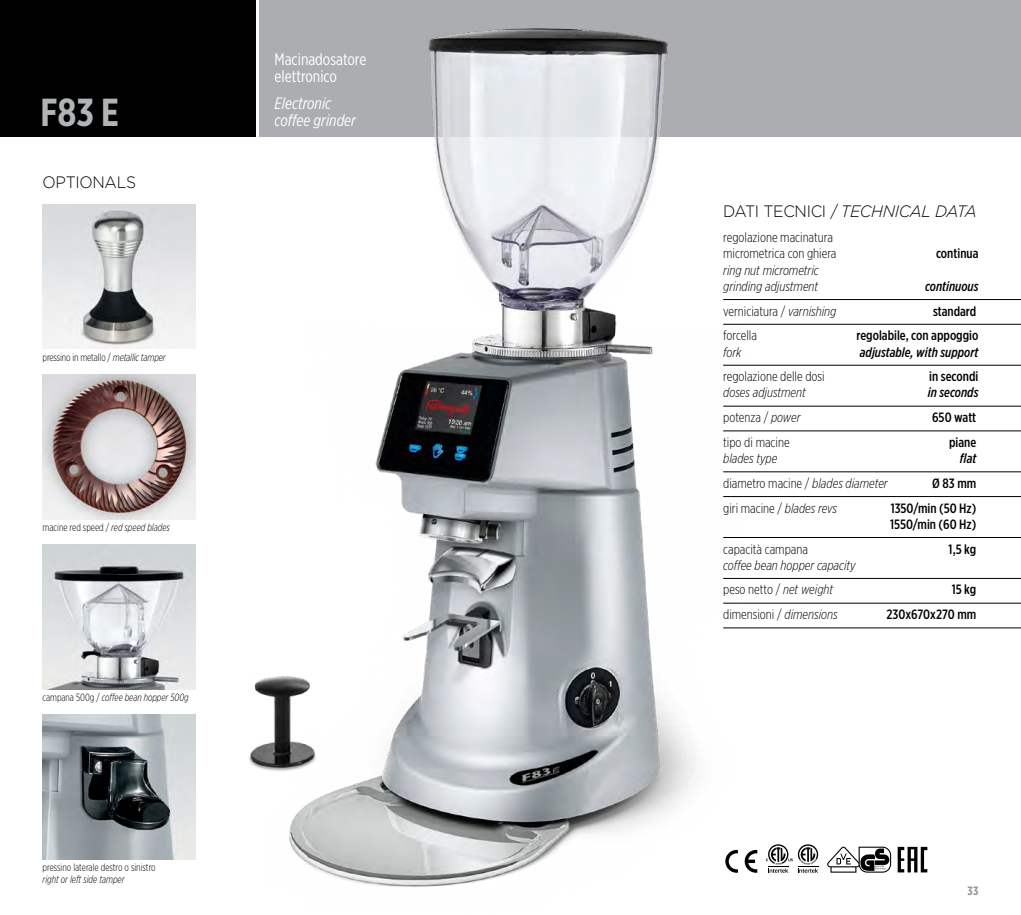
<style>
.page{position:relative;width:1021px;height:915px;background:#fff}
.page>*{position:absolute;margin:0;border:0;box-sizing:border-box;transform-origin:0 0}
.t1{font:700 39px "Gotham X Narrow";color:#b1b4b6}
.t2{font:16.5px/16.5px "Gotham X Narrow";color:#fff}
.t3{font:italic 300 16.5px "Gotham";letter-spacing:-.02em;color:#000;scale:.95 1}
.t4{font:italic 16.5px "Gotham X Narrow";color:#fff}
.t5{font:300 16.5px "Gotham";letter-spacing:-.02em;color:#000;scale:.95 1}
.t6{font:300 13.5px/16.2px "Gotham X Narrow";color:#000}
.t7{font:500 13.5px/16.2px "Gotham X Narrow";color:#000}
.t8{font:italic 300 13.5px/16.2px "Gotham X Narrow";color:#000}
.t9{font:italic 500 13.5px "Gotham X Narrow";color:#000}
.t10{font:700 12px "Gotham X Narrow";color:#939598}
.t11{font:300 10.5px "Gotham X Narrow";color:#000;scale:.95 1}
.t12{font:italic 300 10.5px "Gotham X Narrow";color:#000;scale:.94 1}
.t13{font:italic 300 10.5px "Gotham X Narrow";color:#000;scale:.95 1}
.s1{font-style:italic}
.s2{font-style:normal}
</style>
<div class="page">
<div style="left:259px;top:0;width:761px;height:136px;background:#abadb0"></div>
<img style="left:206px;top:0;width:570px;height:887px">
<div style="left:0;top:0;width:255px;height:136px;background:#000"></div>
<hr style="left:723px;top:299px;width:297px;height:1px;background:#000">
<hr style="left:723px;top:324px;width:297px;height:1px;background:#000">
<hr style="left:723px;top:365px;width:297px;height:1px;background:#000">
<hr style="left:723px;top:406px;width:297px;height:1px;background:#000">
<hr style="left:723px;top:430px;width:297px;height:1px;background:#000">
<hr style="left:723px;top:471px;width:297px;height:1px;background:#000">
<hr style="left:723px;top:496px;width:297px;height:1px;background:#000">
<hr style="left:723px;top:537px;width:297px;height:1px;background:#000">
<hr style="left:723px;top:578px;width:297px;height:1px;background:#000">
<hr style="left:723px;top:602px;width:297px;height:1px;background:#000">
<hr style="left:723px;top:627px;width:297px;height:1px;background:#000">
<svg style="left:744px;top:849px;width:13px;height:23px"></svg>
<svg style="left:725px;top:849px;width:13px;height:23px"></svg>
<svg style="left:765px;top:844px;width:53px;height:28px"></svg>
<svg style="left:827px;top:846px;width:64px;height:26px"></svg>
<svg style="left:897px;top:846px;width:30px;height:26px"></svg>
<img style="left:43px;top:374px;width:153px;height:145px">
<img style="left:43px;top:544px;width:153px;height:145px">
<img style="left:43px;top:204px;width:153px;height:145px">
<img style="left:43px;top:714px;width:153px;height:145px">
<h1 class="t1" style="left:40px;top:88px;width:80px">F83 E</h1>
<p class="t5" style="left:43px;top:171px;width:100px">OPTIONALS</p>
<p class="t11" style="left:43px;top:350px;width:131px">pressino in metallo / <span class="s1">metallic tamper</span></p>
<p class="t11" style="left:43px;top:521px;width:136px">macine red speed / <span class="s1">red speed blades</span></p>
<p class="t12" style="left:43px;top:691px;width:157px"><span class="s2">campana 500g /</span> coffee bean hopper 500g</p>
<p class="t11" style="left:43px;top:861px;width:121px">pressino laterale destro o sinistro</p>
<p class="t13" style="left:43px;top:873px;width:88px">right or left side tamper</p>
<p class="t2" style="left:274px;top:51px;width:93px">Macinadosatore elettronico</p>
<p class="t4" style="left:274px;top:93px;width:58px">Electronic</p>
<p class="t4" style="left:274px;top:110px;width:83px">coffee grinder</p>
<p class="t3" style="left:723px;top:201px;width:268px"><span class="s2">DATI TECNICI /</span> TECHNICAL DATA</p>
<p class="t6" style="left:723px;top:229px;width:115px">regolazione macinatura micrometrica con ghiera</p>
<p class="t7" style="left:936px;top:245px;width:44px">continua</p>
<p class="t8" style="left:723px;top:261px;width:97px">ring nut micrometric grinding adjustment</p>
<p class="t9" style="left:925px;top:278px;width:55px">continuous</p>
<p class="t6" style="left:723px;top:302px;width:115px">verniciatura / <span class="s1">varnishing</span></p>
<p class="t7" style="left:933px;top:302px;width:45px">standard</p>
<p class="t6" style="left:723px;top:327px;width:35px">forcella</p>
<p class="t7" style="left:856px;top:327px;width:123px">regolabile, con appoggio</p>
<p class="t8" style="left:723px;top:343px;width:20px">fork</p>
<p class="t9" style="left:859px;top:343px;width:120px">adjustable, with support</p>
<p class="t6" style="left:723px;top:368px;width:103px">regolazione delle dosi</p>
<p class="t7" style="left:929px;top:368px;width:51px">in secondi</p>
<p class="t8" style="left:723px;top:384px;width:84px">doses adjustment</p>
<p class="t9" style="left:927px;top:384px;width:52px">in seconds</p>
<p class="t6" style="left:723px;top:409px;width:79px">potenza / <span class="s1">power</span></p>
<p class="t7" style="left:932px;top:409px;width:46px">650 watt</p>
<p class="t6" style="left:723px;top:433px;width:68px">tipo di macine</p>
<p class="t7" style="left:949px;top:434px;width:29px">piane</p>
<p class="t8" style="left:723px;top:450px;width:56px">blades type</p>
<p class="t9" style="left:959px;top:450px;width:18px">flat</p>
<p class="t6" style="left:723px;top:474px;width:166px">diametro macine / <span class="s1">blades diameter</span></p>
<p class="t7" style="left:932px;top:474px;width:46px">Ø 83 mm</p>
<p class="t6" style="left:723px;top:499px;width:115px">giri macine / <span class="s1">blades revs</span></p>
<p class="t7" style="left:890px;top:499px;width:88px">1350/min (50 Hz)<br>1550/min (60 Hz)</p>
<p class="t6" style="left:723px;top:540px;width:86px">capacità campana</p>
<p class="t7" style="left:948px;top:540px;width:29px">1,5 kg</p>
<p class="t8" style="left:723px;top:552px;width:134px;line-height:24.8px">coffee bean hopper capacity <span class="s2">peso netto /</span> net weight</p>
<p class="t7" style="left:951px;top:581px;width:26px">15 kg</p>
<p class="t6" style="left:723px;top:606px;width:116px">dimensioni / <span class="s1">dimensions</span></p>
<p class="t7" style="left:886px;top:606px;width:91px">230x670x270 mm</p>
<p class="t10" style="left:967px;top:882px;width:12px">33</p>
</div>
